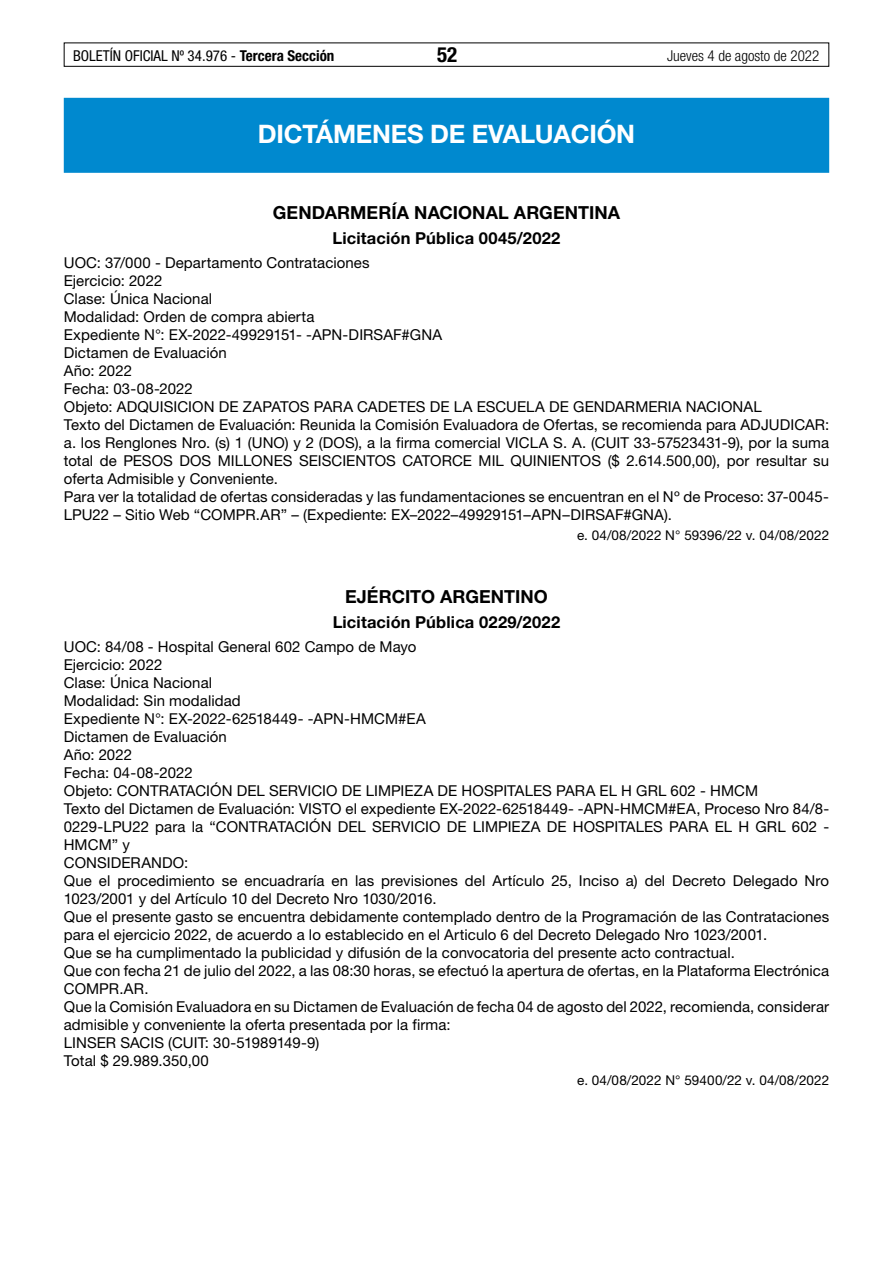
<style>
.page{position:relative;width:893px;height:1263px;background:#fff}
.page>*{position:absolute;margin:0;border:0;box-sizing:border-box;transform-origin:0 0}
.t1{font:700 25.5px "Helvetica Neue LT Std";letter-spacing:-.01em;color:#fff}
.t2{font:700 condensed 21px "Helvetica Neue LT Std";color:#000}
.t3{font:700 18px "Helvetica Neue LT Std";letter-spacing:.005em;color:#000}
.t4{font:700 16.5px "Helvetica Neue LT Std";letter-spacing:.01em;color:#000}
.t5{font:15px/18px "Helvetica Neue LT Std";letter-spacing:.005em;color:#000}
.t6{font:condensed 15px "Helvetica Neue LT Std";color:#000}
.t7{font:300 condensed 15px "Helvetica Neue LT Std";color:#000}
.t8{font:13.5px "Helvetica Neue LT Std";letter-spacing:.01em;color:#000}
.s1{font-weight:700}
</style>
<div class="page">
<div style="left:64px;top:43px;width:765px;height:24px;border:1px solid #000"></div>
<div style="left:64px;top:98px;width:765px;height:75px;background:#0089cf"></div>
<p class="t6" style="left:73px;top:47px;width:263px">BOLETÍN OFICIAL Nº 34.976 - <span class="s1">Tercera Sección</span></p>
<h2 class="t2" style="left:437px;top:42px;width:22px">52</h2>
<p class="t7" style="left:667px;top:47px;width:154px">Jueves 4 de agosto de 2022</p>
<h1 class="t1" style="left:258px;top:118px;width:379px">DICTÁMENES DE EVALUACIÓN</h1>
<p class="t3" style="left:273px;top:202px;width:349px">GENDARMERÍA NACIONAL ARGENTINA</p>
<p class="t4" style="left:332px;top:228px;width:229px">Licitación Pública 0045/2022</p>
<p class="t5" style="left:64px;top:254px;width:767px">UOC: 37/000 - Departamento Contrataciones<br>Ejercicio: 2022<br>Clase: Única Nacional<br>Modalidad: Orden de compra abierta<br>Expediente N°: EX-2022-49929151- -APN-DIRSAF#GNA<br>Dictamen de Evaluación<br>Año: 2022<br>Fecha: 03-08-2022<br>Objeto: ADQUISICION DE ZAPATOS PARA CADETES DE LA ESCUELA DE GENDARMERIA NACIONAL<br>Texto del Dictamen de Evaluación: Reunida la Comisión Evaluadora de Ofertas, se recomienda para ADJUDICAR: a. los Renglones Nro. (s) 1 (UNO) y 2 (DOS), a la firma comercial VICLA S. A. (CUIT 33-57523431-9), por la suma total de PESOS DOS MILLONES SEISCIENTOS CATORCE MIL QUINIENTOS ($ 2.614.500,00), por resultar su oferta Admisible y Conveniente.<br>Para ver la totalidad de ofertas consideradas y las fundamentaciones se encuentran en el Nº de Proceso: 37-0045- LPU22 – Sitio Web “COMPR.AR” – (Expediente: EX–2022–49929151–APN–DIRSAF#GNA).</p>
<p class="t8" style="left:577px;top:527px;width:254px">e. 04/08/2022 N° 59396/22 v. 04/08/2022</p>
<p class="t3" style="left:345px;top:586px;width:204px">EJÉRCITO ARGENTINO</p>
<p class="t4" style="left:333px;top:611px;width:229px">Licitación Pública 0229/2022</p>
<p class="t5" style="left:64px;top:637px;width:767px">UOC: 84/08 - Hospital General 602 Campo de Mayo<br>Ejercicio: 2022<br>Clase: Única Nacional<br>Modalidad: Sin modalidad<br>Expediente N°: EX-2022-62518449- -APN-HMCM#EA<br>Dictamen de Evaluación<br>Año: 2022<br>Fecha: 04-08-2022<br>Objeto: CONTRATACIÓN DEL SERVICIO DE LIMPIEZA DE HOSPITALES PARA EL H GRL 602 - HMCM<br>Texto del Dictamen de Evaluación: VISTO el expediente EX-2022-62518449- -APN-HMCM#EA, Proceso Nro 84/8- 0229-LPU22 para la “CONTRATACIÓN DEL SERVICIO DE LIMPIEZA DE HOSPITALES PARA EL H GRL 602 - HMCM” y<br>CONSIDERANDO:<br>Que el procedimiento se encuadraría en las previsiones del Artículo 25, Inciso a) del Decreto Delegado Nro 1023/2001 y del Artículo 10 del Decreto Nro 1030/2016.<br>Que el presente gasto se encuentra debidamente contemplado dentro de la Programación de las Contrataciones para el ejercicio 2022, de acuerdo a lo establecido en el Articulo 6 del Decreto Delegado Nro 1023/2001.<br>Que se ha cumplimentado la publicidad y difusión de la convocatoria del presente acto contractual.<br>Que con fecha 21 de julio del 2022, a las 08:30 horas, se efectuó la apertura de ofertas, en la Plataforma Electrónica COMPR.AR.<br>Que la Comisión Evaluadora en su Dictamen de Evaluación de fecha 04 de agosto del 2022, recomienda, considerar admisible y conveniente la oferta presentada por la firma:<br>LINSER SACIS (CUIT: 30-51989149-9)<br>Total $ 29.989.350,00</p>
<p class="t8" style="left:577px;top:1072px;width:254px">e. 04/08/2022 N° 59400/22 v. 04/08/2022</p>
</div>
